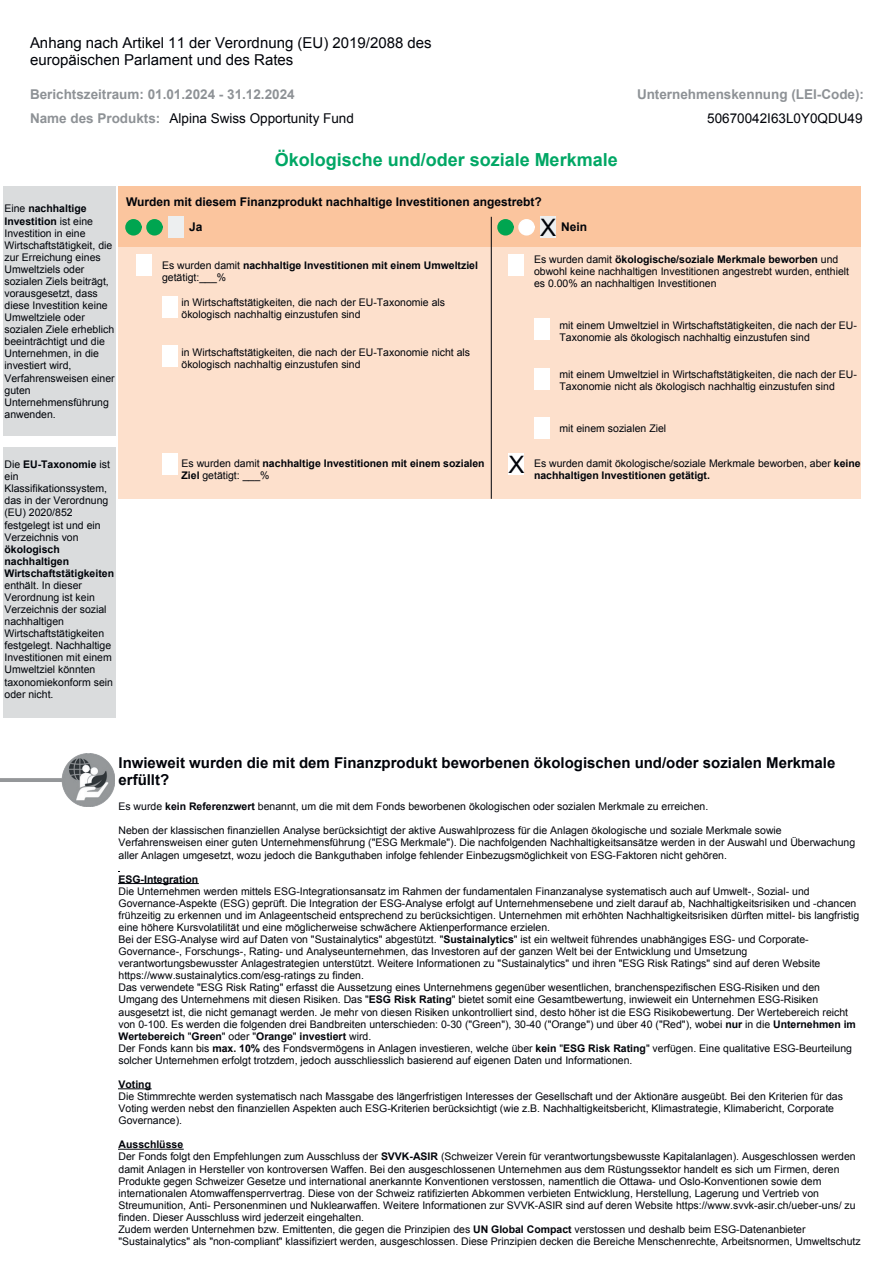
<style>
.page{position:relative;width:893px;height:1263px;background:#fff}
.page>*{position:absolute;margin:0;border:0;box-sizing:border-box;transform-origin:0 0}
.t1{font:24px "Arial";color:#000309}
.t2{font:700 18px "Arial";color:#00a765}
.t3{font:700 15px/17.2px "Arial";color:#000309}
.t4{font:15px/17.2px "Arial";color:#000309}
.t5{font:700 13.5px "Arial";color:#8e9296}
.t6{font:13.5px "Arial";color:#000309}
.t7{font:700 12px/25.5px "Arial";color:#000309}
.t8{font:10.5px/12px "Arial";color:#000309}
.t9{font:700 10.5px/12.1px "Arial";color:#000309}
.s1{font-weight:700}
.s2{font-weight:400}
</style>
<div class="page">
<div style="left:118px;top:188px;width:743px;height:311px;background:#fde0cc"></div>
<div style="left:3px;top:187px;width:113px;height:249px;background:#dadcdd"></div>
<div style="left:3px;top:448px;width:113px;height:270px;background:#dadcdd"></div>
<div style="left:118px;top:187px;width:743px;height:60px;background:#fbc59e"></div>
<div style="left:168px;top:217px;width:15px;height:21px;background:#edeff0"></div>
<div style="left:497px;top:219px;width:17px;height:17px;background:#00a550;border:2px solid #00a551;border-radius:50%"></div>
<div style="left:518px;top:219px;width:17px;height:17px;background:#fff;border:2px solid #fff;border-radius:50%"></div>
<div style="left:125px;top:219px;width:17px;height:17px;background:#00a550;border:2px solid #00a551;border-radius:50%"></div>
<div style="left:146px;top:219px;width:17px;height:17px;background:#00a550;border:2px solid #00a551;border-radius:50%"></div>
<div style="left:540px;top:217px;width:15px;height:21px;background:#edeff0"></div>
<hr style="left:491px;top:217px;width:1px;height:282px;background:#000309">
<div style="left:136px;top:254px;width:16px;height:21px;background:#fff"></div>
<div style="left:508px;top:254px;width:16px;height:21px;background:#fff"></div>
<div style="left:162px;top:296px;width:15px;height:21px;background:#fff"></div>
<div style="left:534px;top:319px;width:15px;height:21px;background:#fff"></div>
<div style="left:534px;top:368px;width:15px;height:21px;background:#fff"></div>
<div style="left:534px;top:418px;width:15px;height:21px;background:#fff"></div>
<div style="left:162px;top:346px;width:15px;height:21px;background:#fff"></div>
<div style="left:162px;top:454px;width:15px;height:21px;background:#fff"></div>
<div style="left:508px;top:454px;width:16px;height:21px;background:#fff"></div>
<img style="left:0;top:754px;width:114px;height:52px">
<hr style="left:118px;top:883px;width:80px;height:1px;background:#000309">
<hr style="left:118px;top:1088px;width:33px;height:1px;background:#000309">
<hr style="left:118px;top:1149px;width:65px;height:1px;background:#000309">
<h3 class="t4" style="left:30px;top:34px;width:403px">Anhang nach Artikel 11 der Verordnung (EU) 2019/2088 des europäischen Parlament und des Rates</h3>
<p class="t5" style="left:30px;top:85px;width:266px">Berichtszeitraum: 01.01.2024 - 31.12.2024</p>
<p class="t5" style="left:637px;top:85px;width:229px">Unternehmenskennung (LEI-Code):</p>
<p class="t6" style="left:169px;top:109px;width:186px">Alpina Swiss Opportunity Fund</p>
<p class="t6" style="left:707px;top:109px;width:157px">50670042I63L0Y0QDU49</p>
<p class="t5" style="left:30px;top:109px;width:132px">Name des Produkts:</p>
<p class="t8" style="left:4px;top:203px;width:112px">Eine <span class="s1">nachhaltige<br>Investition</span> ist eine<br>Investition in eine<br>Wirtschaftstätigkeit, die zur Erreichung eines<br>Umweltziels oder sozialen Ziels beiträgt, vorausgesetzt, dass diese Investition keine<br>Umweltziele oder sozialen Ziele erheblich beeinträchtigt und die<br>Unternehmen, in die investiert wird,<br>Verfahrensweisen einer guten<br>Unternehmensführung anwenden.</p>
<p class="t8" style="left:4px;top:459px;width:107px">Die <span class="s1">EU-Taxonomie</span> ist ein<br>Klassifikationssystem, das in der Verordnung (EU) 2020/852 festgelegt ist und ein<br>Verzeichnis von</p>
<p class="t9" style="left:4px;top:543px;width:111px">ökologisch nachhaltigen<br>Wirtschaftstätigkeiten</p>
<p class="t8" style="left:4px;top:579px;width:110px">enthält. In dieser<br>Verordnung ist kein<br>Verzeichnis der sozial nachhaltigen<br>Wirtschaftstätigkeiten festgelegt. Nachhaltige<br>Investitionen mit einem<br>Umweltziel könnten taxonomiekonform sein oder nicht.</p>
<h2 class="t2" style="left:275px;top:148px;width:344px">Ökologische und/oder soziale Merkmale</h2>
<p class="t7" style="left:189px;top:189px;width:354px;text-indent:-63px">Wurden mit diesem Finanzprodukt nachhaltige Investitionen angestrebt?<br>Ja</p>
<h1 class="t1" style="left:540px;top:212px;width:18px">X</h1>
<p class="t7" style="left:561px;top:214px;width:27px">Nein</p>
<p class="t8" style="left:534px;top:253px;width:317px">Es wurden damit <span class="s1">ökologische/soziale Merkmale beworben</span> und obwohl keine nachhaltigen Investitionen angestrebt wurden, enthielt es 0.00% an nachhaltigen Investitionen</p>
<p class="t8" style="left:560px;top:319px;width:299px">mit einem Umweltziel in Wirtschaftstätigkeiten, die nach der EU-<br>Taxonomie als ökologisch nachhaltig einzustufen sind</p>
<p class="t8" style="left:560px;top:369px;width:299px">mit einem Umweltziel in Wirtschaftstätigkeiten, die nach der EU-<br>Taxonomie nicht als ökologisch nachhaltig einzustufen sind</p>
<p class="t8" style="left:560px;top:423px;width:108px">mit einem sozialen Ziel</p>
<p class="t9" style="left:162px;top:259px;width:317px"><span class="s2">Es wurden damit</span> nachhaltige Investitionen mit einem Umweltziel <span class="s2">getätigt:___%</span></p>
<p class="t8" style="left:182px;top:297px;width:265px">in Wirtschaftstätigkeiten, die nach der EU-Taxonomie als ökologisch nachhaltig einzustufen sind</p>
<p class="t8" style="left:182px;top:346px;width:290px">in Wirtschaftstätigkeiten, die nach der EU-Taxonomie nicht als ökologisch nachhaltig einzustufen sind</p>
<h1 class="t1" style="left:509px;top:449px;width:18px">X</h1>
<p class="t9" style="left:182px;top:457px;width:305px"><span class="s2">Es wurden damit</span> nachhaltige Investitionen mit einem sozialen<br>Ziel <span class="s2">getätigt: ___%</span></p>
<p class="t8" style="left:534px;top:457px;width:328px">Es wurden damit ökologische/soziale Merkmale beworben, aber <span class="s1">keine nachhaltigen Investitionen getätigt.</span></p>
<h3 class="t3" style="left:118px;top:754px;width:718px">Inwieweit wurden die mit dem Finanzprodukt beworbenen ökologischen und/oder sozialen Merkmale erfüllt?</h3>
<p class="t8" style="left:118px;top:801px;width:591px">Es wurde <span class="s1">kein Referenzwert</span> benannt, um die mit dem Fonds beworbenen ökologischen oder sozialen Merkmale zu erreichen.</p>
<p class="t8" style="left:118px;top:825px;width:738px">Neben der klassischen finanziellen Analyse berücksichtigt der aktive Auswahlprozess für die Anlagen ökologische und soziale Merkmale sowie<br>Verfahrensweisen einer guten Unternehmensführung ("ESG Merkmale"). Die nachfolgenden Nachhaltigkeitsansätze werden in der Auswahl und Überwachung aller Anlagen umgesetzt, wozu jedoch die Bankguthaben infolge fehlender Einbezugsmöglichkeit von ESG-Faktoren nicht gehören.</p>
<p class="t9" style="left:118px;top:873px;width:81px">ESG-Integration</p>
<p class="t8" style="left:118px;top:885px;width:742px">Die Unternehmen werden mittels ESG-Integrationsansatz im Rahmen der fundamentalen Finanzanalyse systematisch auch auf Umwelt-, Sozial- und Governance-Aspekte (ESG) geprüft. Die Integration der ESG-Analyse erfolgt auf Unternehmensebene und zielt darauf ab, Nachhaltigkeitsrisiken und -chancen frühzeitig zu erkennen und im Anlageentscheid entsprechend zu berücksichtigen. Unternehmen mit erhöhten Nachhaltigkeitsrisiken dürften mittel- bis langfristig eine höhere Kursvolatilität und eine möglicherweise schwächere Aktienperformance erzielen.<br>Bei der ESG-Analyse wird auf Daten von "Sustainalytics" abgestützt. "<span class="s1">Sustainalytics</span>" ist ein weltweit führendes unabhängiges ESG- und Corporate-Governance-, Forschungs-, Rating- und Analyseunternehmen, das Investoren auf der ganzen Welt bei der Entwicklung und Umsetzung verantwortungsbewusster Anlagestrategien unterstützt. Weitere Informationen zu "Sustainalytics" und ihren "ESG Risk Ratings" sind auf deren Website https://www.sustainalytics.com/esg-ratings zu finden.<br>Das verwendete "ESG Risk Rating" erfasst die Aussetzung eines Unternehmens gegenüber wesentlichen, branchenspezifischen ESG-Risiken und den Umgang des Unternehmens mit diesen Risiken. Das "<span class="s1">ESG Risk Rating</span>" bietet somit eine Gesamtbewertung, inwieweit ein Unternehmen ESG-Risiken ausgesetzt ist, die nicht gemanagt werden. Je mehr von diesen Risiken unkontrolliert sind, desto höher ist die ESG Risikobewertung. Der Wertebereich reicht von 0-100. Es werden die folgenden drei Bandbreiten unterschieden: 0-30 ("Green"), 30-40 ("Orange") und über 40 ("Red"), wobei <span class="s1">nur</span> in die <span class="s1">Unternehmen im Wertebereich</span> "<span class="s1">Green</span>" oder "<span class="s1">Orange</span>" <span class="s1">investiert</span> wird.<br>Der Fonds kann bis <span class="s1">max. 10%</span> des Fondsvermögens in Anlagen investieren, welche über <span class="s1">kein</span> "<span class="s1">ESG Risk Rating</span>" verfügen. Eine qualitative ESG-Beurteilung solcher Unternehmen erfolgt trotzdem, jedoch ausschliesslich basierend auf eigenen Daten und Informationen.</p>
<p class="t9" style="left:118px;top:1078px;width:34px">Voting</p>
<p class="t8" style="left:118px;top:1090px;width:726px">Die Stimmrechte werden systematisch nach Massgabe des längerfristigen Interesses der Gesellschaft und der Aktionäre ausgeübt. Bei den Kriterien für das<br>Voting werden nebst den finanziellen Aspekten auch ESG-Kriterien berücksichtigt (wie z.B. Nachhaltigkeitsbericht, Klimastrategie, Klimabericht, Corporate<br>Governance).</p>
<p class="t8" style="left:118px;top:1139px;width:744px"><span class="s1">Ausschlüsse<br></span>Der Fonds folgt den Empfehlungen zum Ausschluss der <span class="s1">SVVK-ASIR</span> (Schweizer Verein für verantwortungsbewusste Kapitalanlagen). Ausgeschlossen werden damit Anlagen in Hersteller von kontroversen Waffen. Bei den ausgeschlossenen Unternehmen aus dem Rüstungssektor handelt es sich um Firmen, deren Produkte gegen Schweizer Gesetze und international anerkannte Konventionen verstossen, namentlich die Ottawa- und Oslo-Konventionen sowie dem internationalen Atomwaffensperrvertrag. Diese von der Schweiz ratifizierten Abkommen verbieten Entwicklung, Herstellung, Lagerung und Vertrieb von Streumunition, Anti- Personenminen und Nuklearwaffen. Weitere Informationen zur SVVK-ASIR sind auf deren Website https://www.svvk-asir.ch/ueber-uns/ zu finden. Dieser Ausschluss wird jederzeit eingehalten.<br>Zudem werden Unternehmen bzw. Emittenten, die gegen die Prinzipien des <span class="s1">UN Global Compact</span> verstossen und deshalb beim ESG-Datenanbieter "Sustainalytics" als "non-compliant" klassifiziert werden, ausgeschlossen. Diese Prinzipien decken die Bereiche Menschenrechte, Arbeitsnormen, Umweltschutz</p>
</div>
